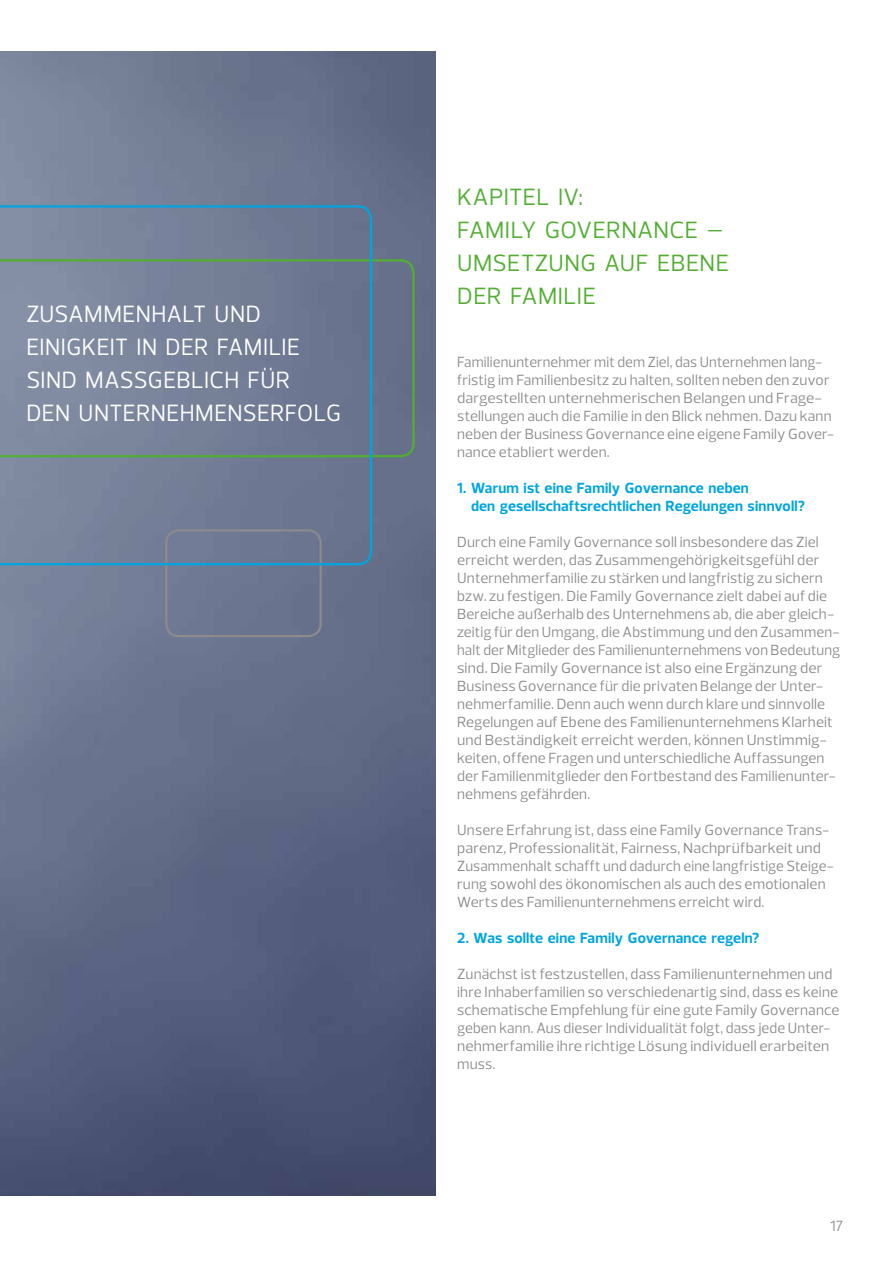
<style>
.page{position:relative;width:893px;height:1263px;background:#fff}
.page>*{position:absolute;margin:0;border:0;box-sizing:border-box;transform-origin:0 0}
.t1{font:24px/33px "Prelo";letter-spacing:.015em;color:#fff}
.t2{font:24px/33px "Prelo";letter-spacing:.015em;color:#52ae32}
.t3{font:15px/18px "Prelo";letter-spacing:.01em;color:#8c8b8b}
.t4{font:700 15px/18px "Prelo";letter-spacing:.01em;color:#00a5df}
</style>
<div class="page">
<img style="left:0;top:51px;width:436px;height:1144px">
<div style="left:165px;top:529px;width:157px;height:108px;border:2px solid #8c8b8b;border-radius:13px"></div>
<svg style="left:372px;top:259px;width:43px;height:198px;background:#647484"></svg>
<svg style="left:0;top:205px;width:372px;height:360px;background:#738198"></svg>
<h1 class="t1" style="left:26px;top:298px;width:316px">ZUSAMMENHALT UND<br>EINIGKEIT IN DER FAMILIE<br>SIND MASSGEBLICH FÜR<br>DEN UNTERNEHMENSERFOLG</h1>
<h1 class="t2" style="left:457px;top:181px;width:273px">KAPITEL IV:<br>FAMILY GOVERNANCE –<br>UMSETZUNG AUF EBENE<br>DER FAMILIE</h1>
<p class="t3" style="left:457px;top:353px;width:379px">Familienunternehmer mit dem Ziel, das Unternehmen lang&shy;fristig im Familienbesitz zu halten, sollten neben den zuvor dargestellten unternehmerischen Belangen und Frage&shy;stellungen auch die Familie in den Blick nehmen. Dazu kann neben der Business Governance eine eigene Family Gover&shy;nance etabliert werden.</p>
<p class="t4" style="left:471px;top:479px;width:336px;text-indent:-14px">1. Warum ist eine Family Governance neben<br>den gesellschaftsrechtlichen Regelungen sinnvoll?</p>
<p class="t3" style="left:457px;top:533px;width:385px">Durch eine Family Governance soll insbesondere das Ziel erreicht werden, das Zusammengehörigkeitsgefühl der Unternehmerfamilie zu stärken und langfristig zu sichern bzw. zu festigen. Die Family Governance zielt dabei auf die Bereiche außerhalb des Unternehmens ab, die aber gleich&shy;zeitig für den Umgang, die Abstimmung und den Zusammen&shy;halt der Mitglieder des Familienunternehmens von Bedeutung sind. Die Family Governance ist also eine Ergänzung der Business Governance für die privaten Belange der Unter&shy;nehmerfamilie. Denn auch wenn durch klare und sinnvolle Regelungen auf Ebene des Familienunternehmens Klarheit und Beständigkeit erreicht werden, können Unstimmig&shy;keiten, offene Fragen und unterschiedliche Auffassungen der Familienmitglieder den Fortbestand des Familienunter&shy;nehmens gefährden.</p>
<p class="t3" style="left:457px;top:821px;width:378px">Unsere Erfahrung ist, dass eine Family Governance Trans&shy;parenz, Professionalität, Fairness, Nachprüfbarkeit und Zusammenhalt schafft und dadurch eine langfristige Steige&shy;rung sowohl des ökonomischen als auch des emotionalen Werts des Familienunternehmens erreicht wird.</p>
<p class="t4" style="left:457px;top:929px;width:304px">2. Was sollte eine Family Governance regeln?</p>
<p class="t3" style="left:457px;top:965px;width:384px">Zunächst ist festzustellen, dass Familienunternehmen und ihre Inhaberfamilien so verschiedenartig sind, dass es keine schematische Empfehlung für eine gute Family Governance geben kann. Aus dieser Individualität folgt, dass jede Unter&shy;nehmerfamilie ihre richtige Lösung individuell erarbeiten muss.</p>
<p class="t3" style="left:830px;top:1217px;width:15px">17</p>
</div>
